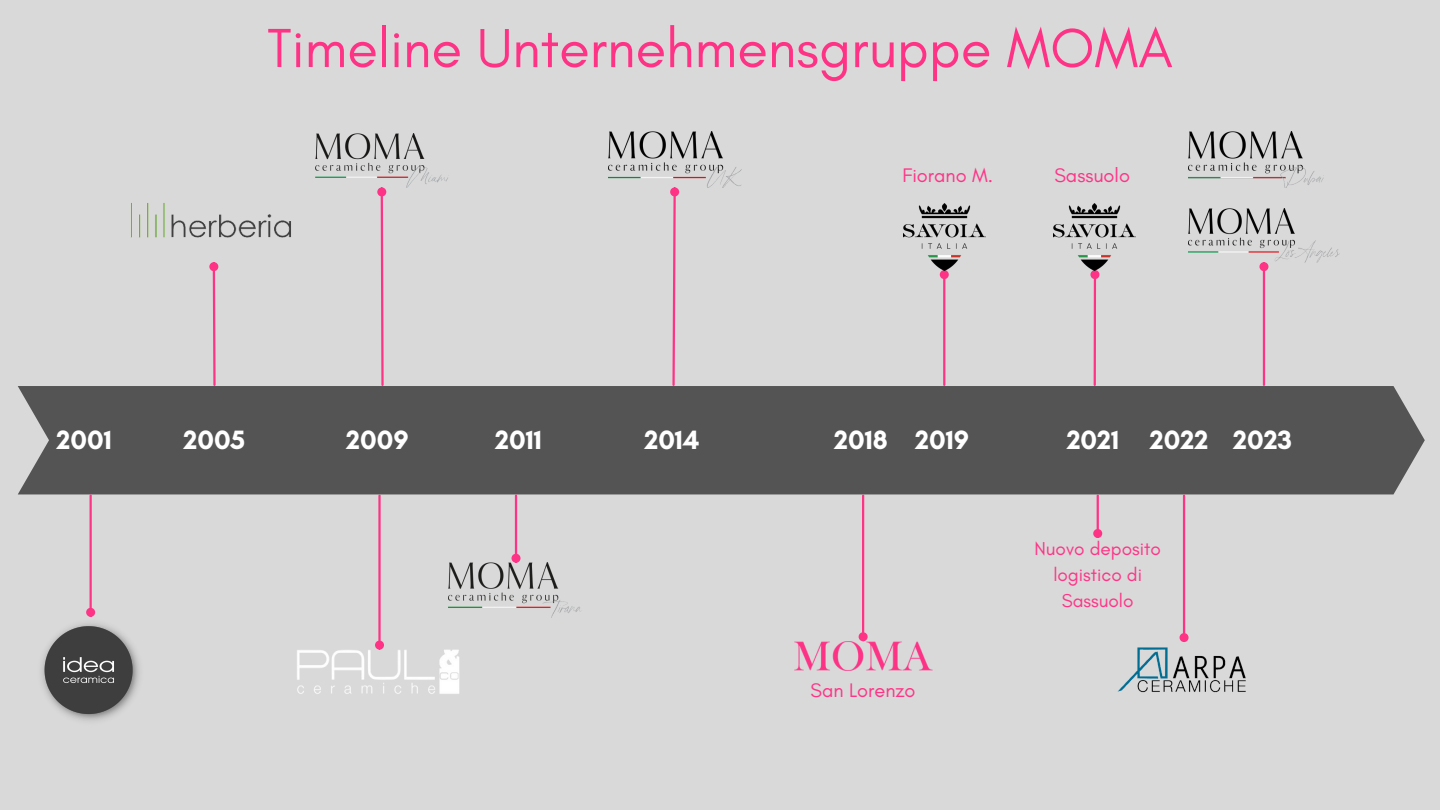
<style>
.page{position:relative;width:1440px;height:810px;background:#d9d9d9}
.page>*{position:absolute;margin:0;border:0;box-sizing:border-box;transform-origin:0 0}
.t1{font:56px "Glacial Indifference";color:#ff3386}
.t2{font:700 27px "Glacial Indifference";color:#fff}
.t3{font:20px "Glacial Indifference";color:#ff3386}
.t4{font:19px/26.2px "Glacial Indifference";color:#ff3386;text-align:center}
</style>
<div class="page">
<div style="left:18px;top:386px;width:1407px;height:108px;background:#545454"></div>
<hr style="left:90px;top:496px;width:2px;height:112px;background:#ff3386">
<div style="left:87px;top:609px;width:7px;height:7px;background:#ff3386;border-radius:50%"></div>
<div style="left:86px;top:608px;width:9px;height:9px;border:2px solid #ff3386;border-radius:50%"></div>
<svg style="left:212px;top:270px;width:5px;height:117px"></svg>
<div style="left:210px;top:263px;width:7px;height:7px;background:#ff3386;border-radius:50%"></div>
<div style="left:209px;top:262px;width:9px;height:9px;border:2px solid #ff3386;border-radius:50%"></div>
<hr style="left:378px;top:496px;width:3px;height:145px;background:#ff3386">
<div style="left:376px;top:642px;width:7px;height:6px;background:#ff3386;border-radius:50%"></div>
<div style="left:375px;top:641px;width:9px;height:9px;border:2px solid #ff3386;border-radius:50%"></div>
<svg style="left:380px;top:195px;width:5px;height:192px"></svg>
<div style="left:378px;top:189px;width:7px;height:6px;background:#ff3386;border-radius:50%"></div>
<div style="left:377px;top:187px;width:9px;height:9px;border:2px solid #ff3386;border-radius:50%"></div>
<hr style="left:515px;top:496px;width:2px;height:58px;background:#ff3386">
<div style="left:513px;top:555px;width:6px;height:7px;background:#ff3386;border-radius:50%"></div>
<div style="left:512px;top:554px;width:9px;height:9px;border:2px solid #ff3386;border-radius:50%"></div>
<svg style="left:671px;top:195px;width:6px;height:192px"></svg>
<div style="left:671px;top:189px;width:7px;height:6px;background:#ff3386;border-radius:50%"></div>
<div style="left:670px;top:187px;width:9px;height:9px;border:2px solid #ff3386;border-radius:50%"></div>
<hr style="left:862px;top:496px;width:2px;height:136px;background:#ff3386">
<div style="left:860px;top:633px;width:6px;height:7px;background:#ff3386;border-radius:50%"></div>
<div style="left:859px;top:632px;width:9px;height:9px;border:2px solid #ff3386;border-radius:50%"></div>
<hr style="left:943px;top:279px;width:2px;height:106px;background:#ff3386">
<div style="left:941px;top:271px;width:7px;height:7px;background:#ff3386;border-radius:50%"></div>
<div style="left:940px;top:270px;width:9px;height:9px;border:2px solid #ff3386;border-radius:50%"></div>
<hr style="left:1094px;top:279px;width:2px;height:106px;background:#ff3386">
<div style="left:1092px;top:271px;width:6px;height:7px;background:#ff3386;border-radius:50%"></div>
<div style="left:1090px;top:270px;width:9px;height:9px;border:2px solid #ff3386;border-radius:50%"></div>
<hr style="left:1097px;top:496px;width:2px;height:33px;background:#ff3386">
<div style="left:1094px;top:530px;width:7px;height:7px;background:#ff3386;border-radius:50%"></div>
<div style="left:1093px;top:529px;width:9px;height:9px;border:2px solid #ff3386;border-radius:50%"></div>
<img style="left:41px;top:623px;width:99px;height:98px">
<hr style="left:1183px;top:496px;width:2px;height:137px;background:#ff3386">
<div style="left:1181px;top:634px;width:6px;height:7px;background:#ff3386;border-radius:50%"></div>
<div style="left:1180px;top:633px;width:9px;height:9px;border:2px solid #ff3386;border-radius:50%"></div>
<img style="left:131px;top:202px;width:160px;height:36px">
<img style="left:1117px;top:647px;width:129px;height:46px">
<img style="left:903px;top:204px;width:82px;height:66px">
<img style="left:794px;top:641px;width:138px;height:30px">
<img style="left:1054px;top:204px;width:82px;height:66px">
<img style="left:297px;top:650px;width:163px;height:44px">
<hr style="left:1263px;top:271px;width:2px;height:114px;background:#ff3386">
<div style="left:1261px;top:263px;width:6px;height:7px;background:#ff3386;border-radius:50%"></div>
<div style="left:1259px;top:262px;width:9px;height:9px;border:2px solid #ff3386;border-radius:50%"></div>
<img style="left:315px;top:133px;width:133px;height:54px">
<img style="left:608px;top:131px;width:134px;height:56px">
<img style="left:1188px;top:208px;width:152px;height:54px">
<img style="left:1188px;top:132px;width:135px;height:55px">
<img style="left:449px;top:563px;width:132px;height:54px">
<h2 class="t1" style="left:267px;top:14px;width:907px">Timeline Unternehmensgruppe MOMA</h2>
<p class="t3" style="left:902px;top:163px;width:92px">Fiorano M.</p>
<p class="t3" style="left:1055px;top:163px;width:77px">Sassuolo</p>
<h2 class="t2" style="left:57px;top:424px;width:57px">2001</h2>
<h2 class="t2" style="left:183px;top:424px;width:63px">2005</h2>
<h2 class="t2" style="left:346px;top:424px;width:64px">2009</h2>
<h2 class="t2" style="left:495px;top:424px;width:48px">2011</h2>
<h2 class="t2" style="left:644px;top:424px;width:56px">2014</h2>
<h2 class="t2" style="left:834px;top:424px;width:55px">2018</h2>
<p class="t2" style="left:915px;top:424px;width:55px">2019</p>
<p class="t2" style="left:1067px;top:424px;width:54px">2021</p>
<p class="t2" style="left:1150px;top:424px;width:60px">2022</p>
<p class="t2" style="left:1233px;top:424px;width:61px">2023</p>
<p class="t3" style="left:811px;top:678px;width:106px">San Lorenzo</p>
<h2 class="t4" style="left:1035px;top:535px;width:128px">Nuovo deposito logistico di<br>Sassuolo</h2>
</div>
